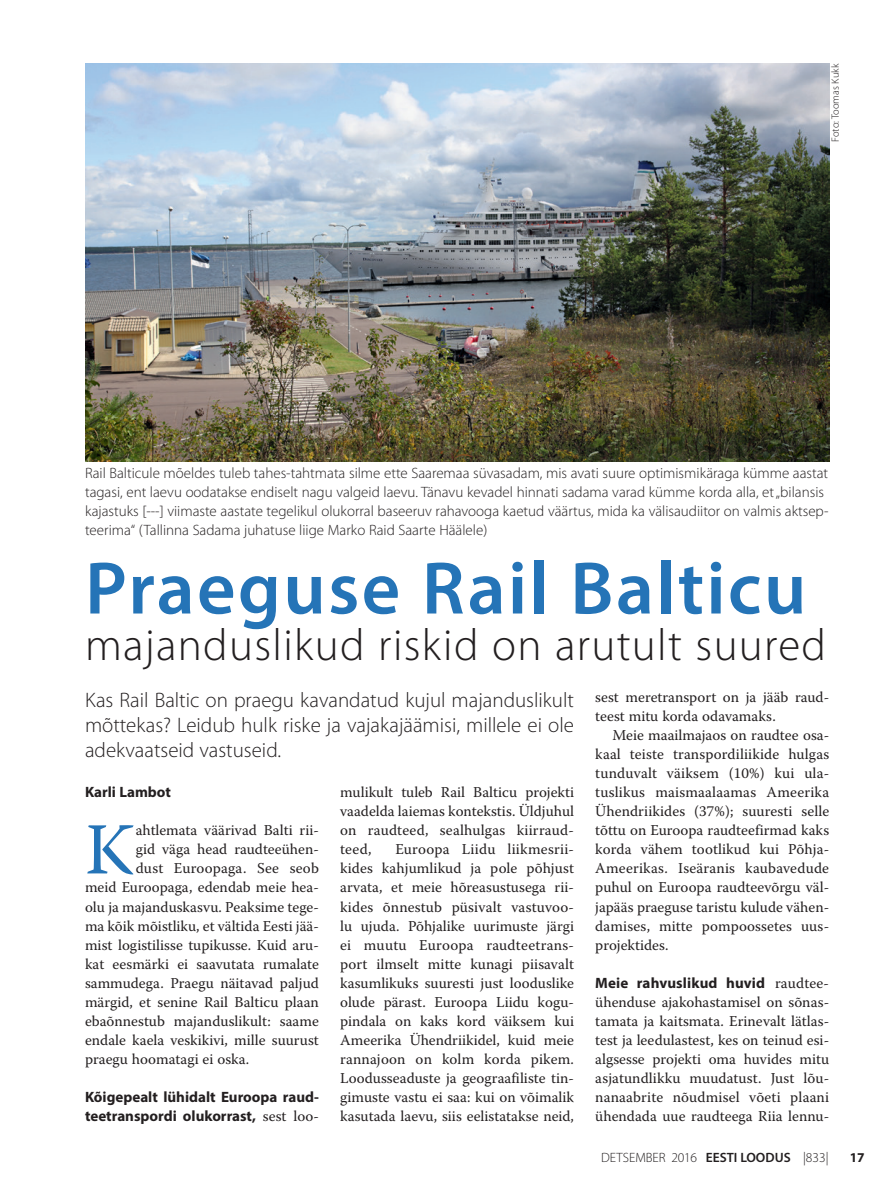
<style>
.page{position:relative;width:893px;height:1191px;background:#fff}
.page>*{position:absolute;margin:0;border:0;box-sizing:border-box;transform-origin:0 0}
.t1{font:600 75px "Myriad Pro";letter-spacing:.03em;color:#2574b7}
.t2{font:72.75px "Warnock Pro";color:#2574b7}
.t3{font:300 45px "Myriad Pro";letter-spacing:.03em;color:#231f20}
.t4{font:300 21px/25.2px "Myriad Pro";color:#231f20;text-align:justify}
.t5{font:15px/19px "Warnock Pro";color:#231f20;text-align:justify}
.t6{font:300 15px/19px "Myriad Pro";color:#231f20}
.t7{font:700 15px/19px "Myriad Pro";color:#231f20}
.t8{font:600 13.5px "Myriad Pro";color:#231f20}
.t9{font:300 13.5px "Myriad Pro";color:#231f20}
.t10{font:700 13.5px "Myriad Pro";color:#231f20}
.t11{font:300 10.5px "Myriad Pro";color:#231f20}
.s1{font-family:"Warnock Pro";font-weight:400}
.s2{font-weight:300}
</style>
<div class="page">
<img style="left:85px;top:64px;width:744px;height:398px">
<p class="t11" style="left:829px;top:142px;width:79px;rotate:-90deg">Foto: Toomas Kukk</p>
<p class="t6" style="left:85px;top:464px;width:745px">Rail Balticule mõeldes tuleb tahes-tahtmata silme ette Saaremaa süvasadam, mis avati suure optimismikäraga kümme aastat tagasi, ent laevu oodatakse endiselt nagu valgeid laevu. Tänavu kevadel hinnati sadama varad kümme korda alla, et „bilansis kajastuks [---] viimaste aastate tegelikul olukorral baseeruv rahavooga kaetud väärtus, mida ka välisaudiitor on valmis aktsep&shy;teerima“ (Tallinna Sadama juhatuse liige Marko Raid Saarte Häälele)</p>
<h1 class="t1" style="left:85px;top:540px;width:723px">Praeguse Rail Balticu</h1>
<h3 class="t3" style="left:85px;top:620px;width:742px">majanduslikud riskid on arutult suured</h3>
<h3 class="t4" style="left:85px;top:687px;width:490px">Kas Rail Baltic on praegu kavandatud kujul majanduslikult mõttekas? Leidub hulk riske ja vajakajäämisi, millele ei ole adekvaatseid vastuseid.</h3>
<p class="t7" style="left:85px;top:782px;width:88px">Karli Lambot</p>
<h2 class="t2" style="left:85px;top:805px;width:51px">K</h2>
<p class="t5" style="left:136px;top:820px;width:185px">ahtlemata väärivad Balti rii-</p>
<p class="t5" style="left:340px;top:782px;width:235px">mulikult tuleb Rail Balticu projekti vaadelda laiemas kontekstis. Üldjuhul on raudteed, sealhulgas kiirraud&shy;teed,</p>
<p class="t5" style="left:136px;top:839px;width:185px">gid väga head raudteeühen-</p>
<p class="t5" style="left:136px;top:858px;width:185px">dust Euroopaga. See seob</p>
<p class="t5" style="left:85px;top:877px;width:235px">meid Euroopaga, edendab meie hea-</p>
<p class="t5" style="left:85px;top:896px;width:235px">olu ja majanduskasvu. Peaksime tege-</p>
<p class="t5" style="left:85px;top:916px;width:235px">ma kõik mõistliku, et vältida Eesti jää-</p>
<p class="t5" style="left:85px;top:935px;width:235px">mist logistilisse tupikusse. Kuid aru-</p>
<p class="t5" style="left:85px;top:954px;width:235px">kat eesmärki ei saavutata rumalate</p>
<p class="t5" style="left:85px;top:973px;width:235px">sammudega. Praegu näitavad paljud</p>
<p class="t5" style="left:85px;top:992px;width:235px">märgid, et senine Rail Balticu plaan</p>
<p class="t5" style="left:85px;top:1011px;width:235px">ebaõnnestub majanduslikult: saame</p>
<p class="t5" style="left:85px;top:1030px;width:235px">endale kaela veskikivi, mille suurust</p>
<p class="t5" style="left:85px;top:1049px;width:166px">praegu hoomatagi ei oska.</p>
<p class="t7" style="left:85px;top:1087px;width:235px">Kõigepealt lühidalt Euroopa raud&shy;teetranspordi olukorrast, <span class="s1">sest loo-</span></p>
<p class="t5" style="left:340px;top:839px;width:235px;text-indent:55px">Euroopa Liidu liikmesrii&shy;kides kahjumlikud ja pole põhjust arvata, et meie hõreasustusega rii&shy;kides õnnestub püsivalt vastuvoo&shy;lu ujuda. Põhjalike uurimuste järgi ei muutu Euroopa raudteetrans&shy;port ilmselt mitte kunagi piisavalt kasumlikuks suuresti just looduslike olude pärast. Euroopa Liidu kogu&shy;pindala on kaks kord väiksem kui Ameerika Ühendriikidel, kuid meie rannajoon on kolm korda pikem.<br>Loodusseaduste ja geograafiliste tin&shy;gimuste vastu ei saa: kui on võimalik kasutada laevu, siis eelistatakse neid,</p>
<p class="t5" style="left:595px;top:687px;width:235px">sest meretransport on ja jääb raud&shy;teest mitu korda odavamaks.</p>
<p class="t5" style="left:595px;top:725px;width:235px;text-indent:17px">Meie maailmajaos on raudtee osa&shy;kaal teiste transpordiliikide hulgas tunduvalt väiksem (10%) kui ula&shy;tuslikus maismaalaamas Ameerika Ühendriikides (37%); suuresti selle tõttu on Euroopa raudteefirmad kaks korda vähem tootlikud kui Põhja-Ameerikas. Iseäranis kaubavedude puhul on Euroopa raudteevõrgu väl&shy;japääs praeguse taristu kulude vähen&shy;damises, mitte pompoossetes uus&shy;projektides.</p>
<p class="t7" style="left:595px;top:972px;width:235px">Meie rahvuslikud huvid <span class="s1">raudtee-</span></p>
<p class="t5" style="left:595px;top:992px;width:235px">ühenduse ajakohastamisel on sõnas&shy;tamata ja kaitsmata. Erinevalt lätlas&shy;test ja leedulastest, kes on teinud esi&shy;algsesse projekti oma huvides mitu asjatundlikku muudatust. Just lõu&shy;nanaabrite nõudmisel võeti plaani ühendada uue raudteega Riia lennu-</p>
<p class="t9" style="left:803px;top:1150px;width:27px">|833|</p>
<p class="t8" style="left:601px;top:1148px;width:190px"><span class="s2">DETSEMBer</span> <span class="s2">2016</span> Eesti LOODUS</p>
<p class="t10" style="left:850px;top:1148px;width:16px">17</p>
</div>
